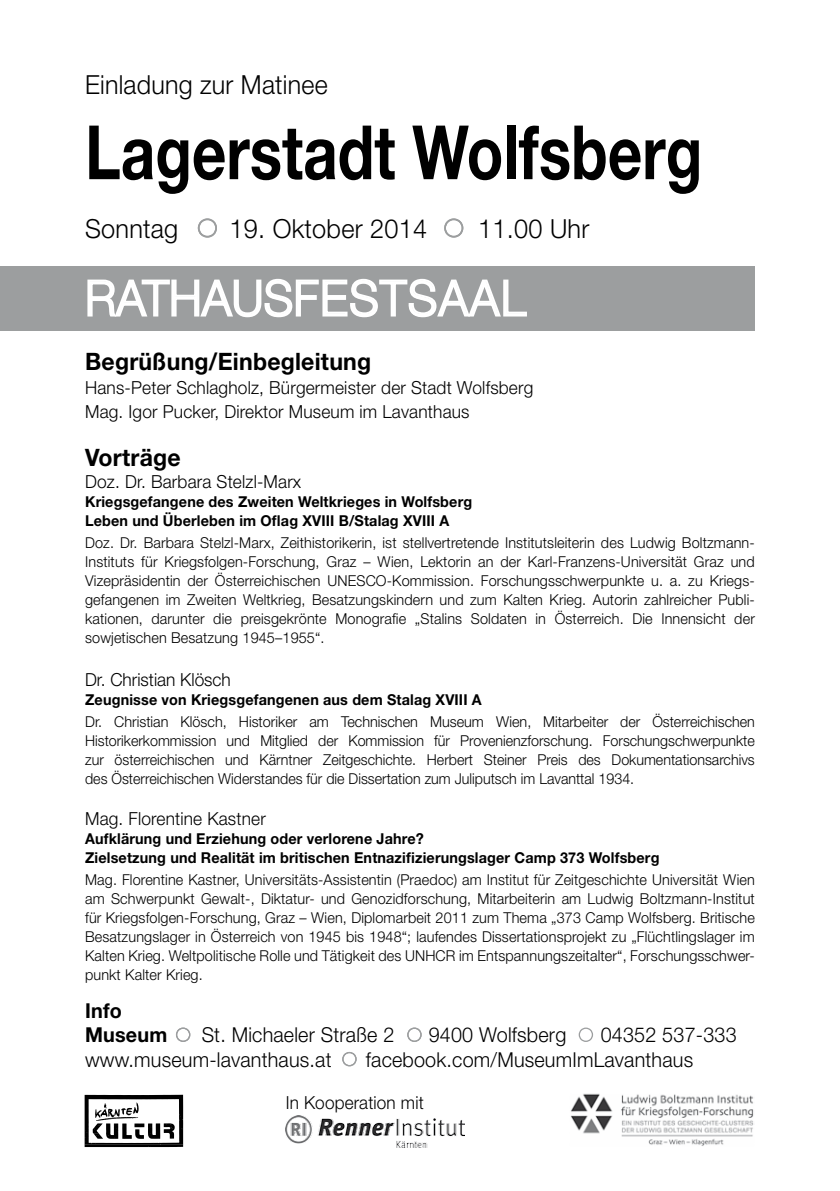
<style>
.page{position:relative;width:840px;height:1191px;background:#fff}
.page>*{position:absolute;margin:0;border:0;box-sizing:border-box;transform-origin:0 0}
.t1{font:700 75px "Helvetica Neue";color:#000;scale:.8 1}
.t2{font:300 48.8px "Helvetica Neue";letter-spacing:.01em;color:#fff;scale:.95 1}
.t3{font:300 26.2px "Helvetica Neue";letter-spacing:.01em;color:#000;scale:.96 1}
.t4{font:300 26.2px "Helvetica Neue";letter-spacing:.01em;color:#000;scale:.95 1}
.t5{font:700 24px "Helvetica Neue";letter-spacing:.01em;color:#000;scale:.96 1}
.t6{font:300 20.6px "Helvetica Neue";letter-spacing:.01em;color:#000;scale:.96 1}
.t7{font:700 20.6px/24.6px "Helvetica Neue";letter-spacing:.01em;color:#000;scale:.96 1}
.t8{font:300 18px/24px "Helvetica Neue";letter-spacing:.01em;color:#000;scale:.96 1}
.t9{font:300 18px "Helvetica Neue";letter-spacing:.01em;color:#000;scale:.95 1}
.t10{font:300 15px/19px "Helvetica Neue";letter-spacing:.01em;color:#000;text-align:justify;scale:.96 1}
.t11{font:700 15px/19px "Helvetica Neue";letter-spacing:.01em;color:#000;scale:.96 1}
</style>
<div class="page">
<div style="left:0;top:266px;width:754px;height:64px;background:#9c9e9f"></div>
<svg style="left:198px;top:218px;width:19px;height:20px"></svg>
<svg style="left:444px;top:218px;width:19px;height:20px"></svg>
<svg style="left:407px;top:1027px;width:14px;height:15px"></svg>
<svg style="left:176px;top:1027px;width:14px;height:15px"></svg>
<svg style="left:578px;top:1027px;width:14px;height:15px"></svg>
<svg style="left:342px;top:1052px;width:14px;height:14px"></svg>
<svg style="left:86px;top:278px;width:441px;height:53px"></svg>
<img style="left:285px;top:1115px;width:179px;height:32px">
<img style="left:571px;top:1093px;width:183px;height:53px">
<svg style="left:85px;top:1094px;width:98px;height:53px"></svg>
<h3 class="t4" style="left:85px;top:69px;width:257px">Einladung zur Matinee</h3>
<h1 class="t1" style="left:85px;top:106px;width:772px">Lagerstadt Wolfsberg</h1>
<h3 class="t3" style="left:85px;top:213px;width:99px">Sonntag</h3>
<h3 class="t3" style="left:229px;top:213px;width:207px">19. Oktober 2014</h3>
<h3 class="t3" style="left:478px;top:213px;width:117px">11.00 Uhr</h3>
<h2 class="t2" style="left:85px;top:268px;width:310px">RATHAUSFestsaal</h2>
<h3 class="t5" style="left:85px;top:346px;width:299px">Begrüßung/Einbegleitung</h3>
<p class="t8" style="left:85px;top:375px;width:468px">Hans-Peter Schlagholz, Bürgermeister der Stadt Wolfsberg<br>Mag. Igor Pucker, Direktor Museum im Lavanthaus</p>
<h3 class="t5" style="left:85px;top:442px;width:101px">Vorträge</h3>
<p class="t8" style="left:85px;top:469px;width:226px">Doz. Dr. Barbara Stelzl-Marx</p>
<p class="t11" style="left:85px;top:492px;width:404px">Kriegsgefangene des Zweiten Weltkrieges in Wolfsberg<br>Leben und Überleben im Oflag XVIII B/Stalag XVIII A</p>
<p class="t10" style="left:85px;top:533px;width:698px">Doz. Dr. Barbara Stelzl-Marx, Zeithistorikerin, ist stellvertretende Institutsleiterin des Ludwig Boltzmann-Instituts für Kriegsfolgen-Forschung, Graz – Wien, Lektorin an der Karl-Franzens-Universität Graz und Vizepräsidentin der Österreichischen UNESCO-Kommission. Forschungsschwerpunkte u. a. zu Kriegs&shy;gefangenen im Zweiten Weltkrieg, Besatzungskindern und zum Kalten Krieg. Autorin zahlreicher Publi&shy;kationen, darunter die preisgekrönte Monografie „Stalins Soldaten in Österreich. Die Innensicht der sowjetischen Besatzung 1945–1955“.</p>
<p class="t8" style="left:85px;top:667px;width:153px">Dr. Christian Klösch</p>
<p class="t11" style="left:85px;top:690px;width:414px">Zeugnisse von Kriegsgefangenen aus dem Stalag XVIII A</p>
<p class="t10" style="left:85px;top:712px;width:698px">Dr. Christian Klösch, Historiker am Technischen Museum Wien, Mitarbeiter der Österreichischen Historikerkommission und Mitglied der Kommission für Provenienzforschung. Forschungschwerpunkte zur österreichischen und Kärntner Zeitgeschichte. Herbert Steiner Preis des Dokumentationsarchivs des Österreichischen Widerstandes für die Dissertation zum Juliputsch im Lavanttal 1934.</p>
<p class="t8" style="left:85px;top:806px;width:190px">Mag. Florentine Kastner</p>
<p class="t11" style="left:85px;top:829px;width:599px">Aufklärung und Erziehung oder verlorene Jahre?<br>Zielsetzung und Realität im britischen Entnazifizierungslager Camp 373 Wolfsberg</p>
<p class="t10" style="left:85px;top:870px;width:698px">Mag. Florentine Kastner, Universitäts-Assistentin (Praedoc) am Institut für Zeitgeschichte Universität Wien am Schwerpunkt Gewalt-, Diktatur- und Genozidforschung, Mitarbeiterin am Ludwig Boltzmann-Institut für Kriegsfolgen-Forschung, Graz – Wien, Diplomarbeit 2011 zum Thema „373 Camp Wolfsberg. Britische Besatzungslager in Österreich von 1945 bis 1948“; laufendes Dissertationsprojekt zu „Flüchtlingslager im Kalten Krieg. Weltpolitische Rolle und Tätigkeit des UNHCR im Entspannungszeitalter“, Forschungsschwer&shy;punkt Kalter Krieg.</p>
<h3 class="t7" style="left:85px;top:997px;width:87px">Info<br>Museum</h3>
<h3 class="t6" style="left:201px;top:1022px;width:202px">St. Michaeler Straße 2</h3>
<h3 class="t6" style="left:428px;top:1022px;width:145px">9400 Wolfsberg</h3>
<h3 class="t6" style="left:600px;top:1022px;width:143px">04352 537-333</h3>
<h3 class="t6" style="left:85px;top:1047px;width:258px">www.museum-lavanthaus.at</h3>
<h3 class="t6" style="left:366px;top:1047px;width:342px">facebook.com/MuseumImLavanthaus</h3>
<p class="t9" style="left:285px;top:1092px;width:147px">In Kooperation mit</p>
</div>
